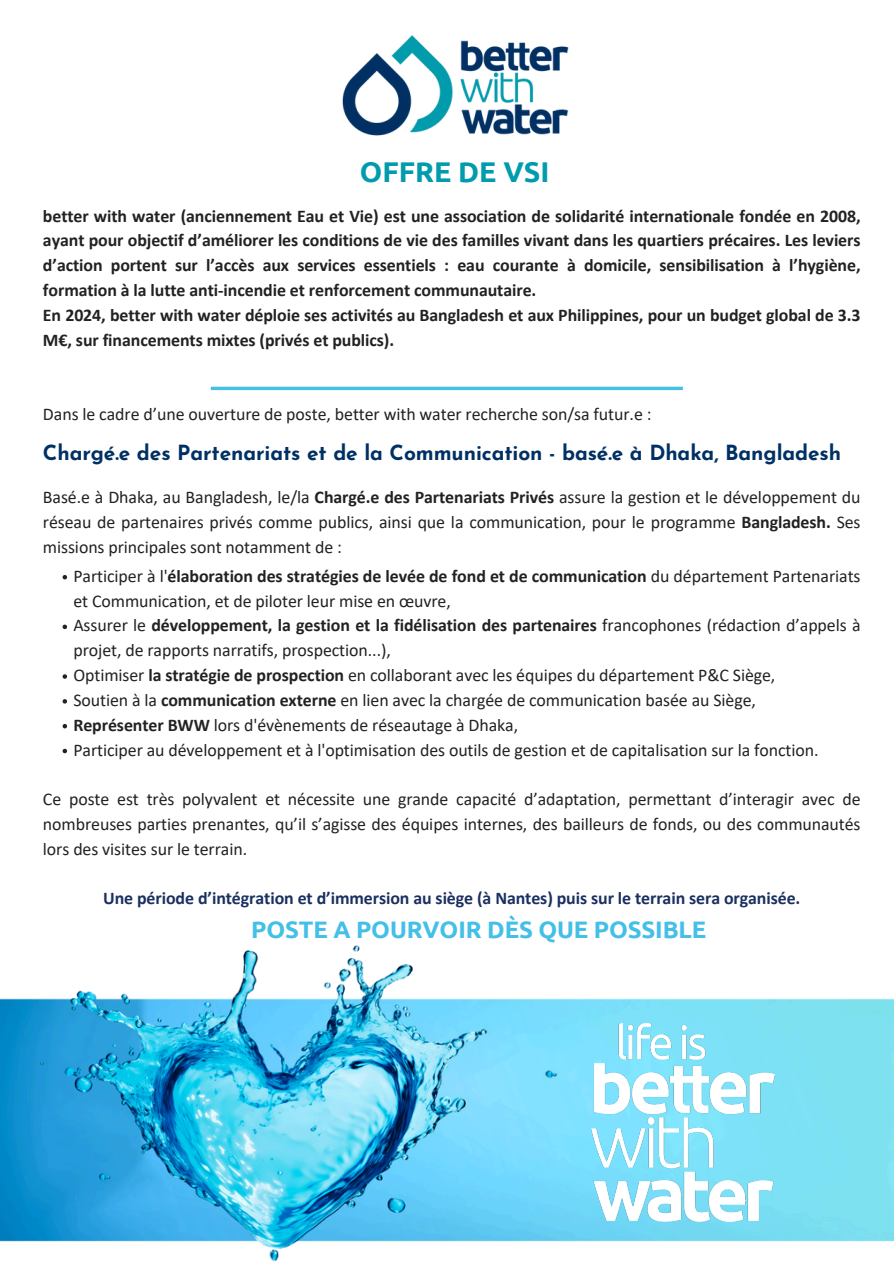
<style>
.page{position:relative;width:894px;height:1264px;background:#fff}
.page>*{position:absolute;margin:0;border:0;box-sizing:border-box;transform-origin:0 0}
.t1{font:700 28.5px "Ubuntu";color:#009bac}
.t2{font:700 23.85px "Ubuntu";letter-spacing:-.005em;color:#43bfe8}
.t3{font:700 20.85px "Josefin Sans";letter-spacing:-.005em;color:#003063}
.t4{font:17.85px/24.8px "Calibri";letter-spacing:-.005em;color:#222;text-align:justify}
.t5{font:700 17.85px/24.8px "Calibri";letter-spacing:-.005em;color:#222}
.t6{font:700 17.85px "Calibri";letter-spacing:-.005em;color:#1a3060}
.s1{font-weight:700}
</style>
<div class="page">
<svg style="left:63px;top:575px;width:4px;height:4px"></svg>
<svg style="left:63px;top:624px;width:4px;height:5px"></svg>
<svg style="left:63px;top:674px;width:4px;height:4px"></svg>
<svg style="left:63px;top:699px;width:4px;height:4px"></svg>
<svg style="left:63px;top:724px;width:4px;height:4px"></svg>
<svg style="left:63px;top:748px;width:4px;height:5px"></svg>
<hr style="left:211px;top:387px;width:471px;height:3px;background:#43bfe8">
<img style="left:342px;top:35px;width:227px;height:101px">
<img style="left:0;top:945px;width:893px;height:317px">
<img style="left:587px;top:1019px;width:191px;height:206px">
<p class="t1" style="left:360px;top:155px;width:191px">OFFRE DE VSI</p>
<p class="t5" style="left:43px;top:205px;width:818px">better with water (anciennement Eau et Vie) est une association de solidarité internationale fondée en 2008, ayant pour objectif d’améliorer les conditions de vie des familles vivant dans les quartiers précaires. Les leviers d’action portent sur l’accès aux services essentiels : eau courante à domicile, sensibilisation à l’hygiène, formation à la lutte anti-incendie et renforcement communautaire.<br>En 2024, better with water déploie ses activités au Bangladesh et aux Philippines, pour un budget global de 3.3<br>M€, sur financements mixtes (privés et publics).</p>
<h1 class="t4" style="left:43px;top:403px;width:610px">Dans le cadre d’une ouverture de poste, better with water recherche son/sa futur.e :</h1>
<h3 class="t3" style="left:43px;top:444px;width:799px">Chargé.e des Partenariats et de la Communication - basé.e à Dhaka, Bangladesh</h3>
<p class="t4" style="left:43px;top:486px;width:818px">Basé.e à Dhaka, au Bangladesh, le/la <span class="s1">Chargé.e des Partenariats Privés</span> assure la gestion et le développement du réseau de partenaires privés comme publics, ainsi que la communication, pour le programme <span class="s1">Bangladesh.</span> Ses missions principales sont notamment de :</p>
<h2 class="t4" style="left:73px;top:565px;width:788px">Participer à l'<span class="s1">élaboration des stratégies de levée de fond et de communication</span> du département Partenariats et Communication, et de piloter leur mise en œuvre,</h2>
<p class="t4" style="left:73px;top:614px;width:788px">Assurer le <span class="s1">développement, la gestion et la fidélisation des partenaires</span> francophones (rédaction d’appels à projet, de rapports narratifs, prospection...),</p>
<p class="t4" style="left:73px;top:664px;width:703px">Optimiser <span class="s1">la stratégie de prospection</span> en collaborant avec les équipes du département P&amp;C Siège,</p>
<p class="t4" style="left:73px;top:689px;width:684px">Soutien à la <span class="s1">communication externe</span> en lien avec la chargée de communication basée au Siège,</p>
<p class="t4" style="left:73px;top:713px;width:446px"><span class="s1">Représenter BWW</span> lors d'évènements de réseautage à Dhaka,</p>
<p class="t4" style="left:73px;top:738px;width:746px">Participer au développement et à l'optimisation des outils de gestion et de capitalisation sur la fonction.</p>
<p class="t4" style="left:43px;top:788px;width:818px">Ce poste est très polyvalent et nécessite une grande capacité d’adaptation, permettant d’interagir avec de nombreuses parties prenantes, qu’il s’agisse des équipes internes, des bailleurs de fonds, ou des communautés lors des visites sur le terrain.</p>
<p class="t6" style="left:103px;top:891px;width:698px">Une période d’intégration et d’immersion au siège (à Nantes) puis sur le terrain sera organisée.</p>
<p class="t2" style="left:251px;top:915px;width:456px">POSTE A POURVOIR DÈS QUE POSSIBLE</p>
</div>
